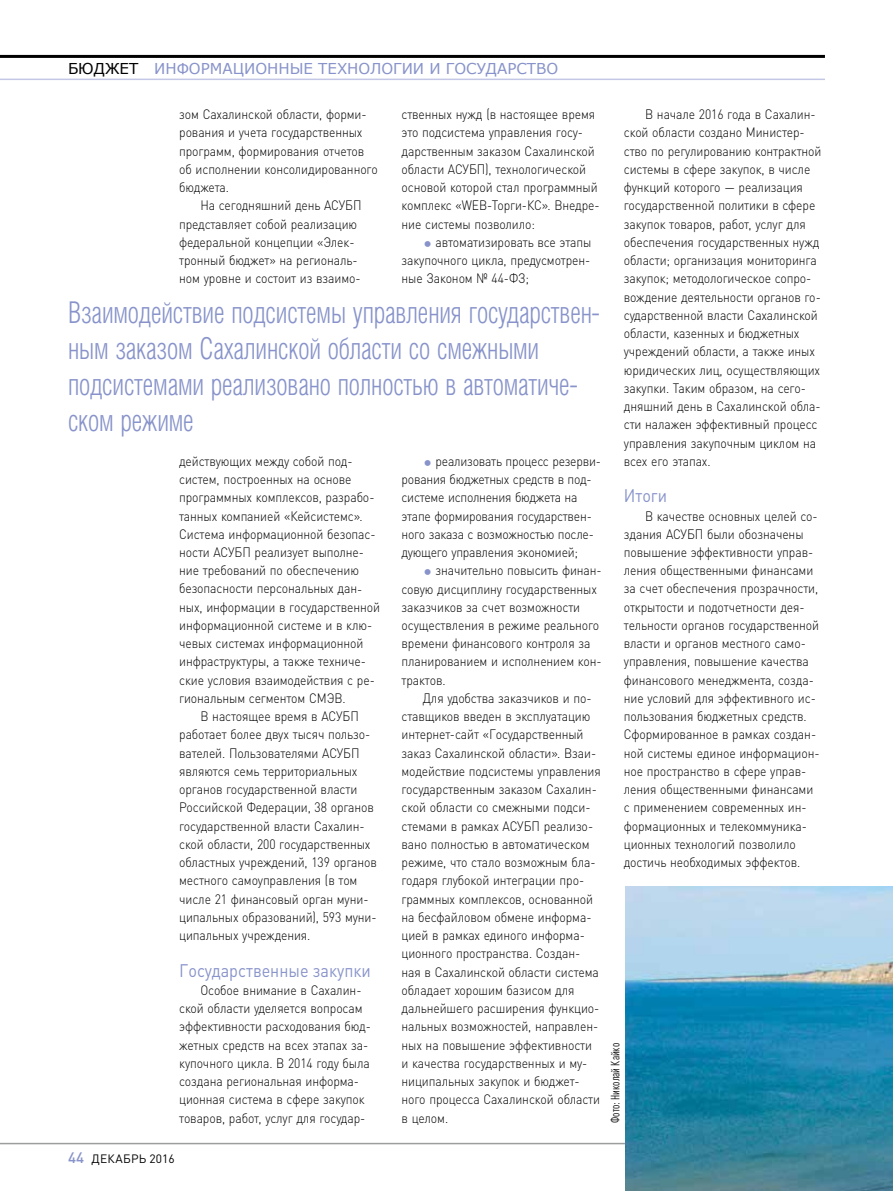
<style>
.page{position:relative;width:893px;height:1191px;background:#fff}
.page>*{position:absolute;margin:0;border:0;box-sizing:border-box;transform-origin:0 0}
.t1{font:30px/36px "Helios Cond Light C";letter-spacing:-.005em;color:#8793ca;scale:.9 1}
.t2{font:18px "DIN Pro";color:#8793ca;scale:.9 1}
.t3{font:15px "MS Reference Sans Serif";color:#8793ca}
.t4{font:300 13.5px/18.3px "DIN Pro";letter-spacing:-.01em;color:#000;scale:.9 1}
.t5{font:condensed 12px "DIN Pro";color:#000}
.t6{font:12px "DIN Pro";letter-spacing:.02em;color:#000}
.s1{color:#000}
.s2{font-size:18px;color:#8793ca}
.s3{font-weight:500;font-size:15px;color:#8793ca}
</style>
<div class="page">
<hr style="left:0;top:55px;width:825px;height:3px;background:#000">
<hr style="left:0;top:79px;width:825px;height:1px;background:#c4c8e6">
<hr style="left:0;top:1142px;width:825px;height:2px;background:#9c9d9d">
<img style="left:625px;top:887px;width:268px;height:304px">
<p class="t3" style="left:68px;top:59px;width:492px"><span class="s1">БЮДЖЕТ</span> ИНФОРМАЦИОННЫЕ ТЕХНОЛОГИИ И ГОСУДАРСТВО</p>
<p class="t4" style="left:179px;top:104px;width:222px">зом Сахалинской области, форми&shy;рования и учета государственных программ, формирования отчетов об исполнении консолидированного бюджета.</p>
<p class="t4" style="left:179px;top:195px;width:204px;text-indent:21px">На сегодняшний день АСУБП представляет собой реализацию федеральной концепции «Элек&shy;тронный бюджет» на региональ&shy;ном уровне и состоит из взаимо-</p>
<p class="t4" style="left:402px;top:104px;width:222px">ственных нужд (в настоящее время это подсистема управления госу&shy;дарственным заказом Сахалинской области АСУБП), технологической основой которой стал программный комплекс «WEB-Торги-КС». Внедре&shy;ние системы позволило:</p>
<p class="t4" style="left:402px;top:232px;width:212px;text-align:justify;text-indent:21px"><span class="s2">•</span> автоматизировать все этапы закупочного цикла, предусмотрен&shy;ные Законом № 44‑ФЗ;</p>
<h1 class="t1" style="left:68px;top:294px;width:592px">Взаимодействие подсистемы управления государствен&shy;ным заказом Сахалинской области со смежными подсистемами реализовано полностью в автоматиче&shy;ском режиме</h1>
<p class="t4" style="left:179px;top:450px;width:194px">действующих между собой под-</p>
<p class="t4" style="left:179px;top:469px;width:193px">систем, построенных на основе</p>
<p class="t4" style="left:179px;top:487px;width:219px">программных комплексов, разрабо-</p>
<p class="t4" style="left:179px;top:505px;width:205px">танных компанией «Кейсистемс».</p>
<p class="t4" style="left:179px;top:523px;width:220px">Система информационной безопас-</p>
<p class="t4" style="left:179px;top:542px;width:207px">ности АСУБП реализует выполне-</p>
<p class="t4" style="left:179px;top:560px;width:201px">ние требований по обеспечению</p>
<p class="t4" style="left:179px;top:578px;width:205px">безопасности персональных дан-</p>
<p class="t4" style="left:179px;top:596px;width:225px">ных, информации в государственной</p>
<p class="t4" style="left:179px;top:615px;width:216px">информационной системе и в клю-</p>
<p class="t4" style="left:179px;top:633px;width:206px">чевых системах информационной</p>
<p class="t4" style="left:179px;top:651px;width:209px">инфраструктуры, а также техниче-</p>
<p class="t4" style="left:179px;top:669px;width:219px">ские условия взаимодействия с ре-</p>
<p class="t4" style="left:179px;top:688px;width:187px">гиональным сегментом СМЭВ.</p>
<p class="t4" style="left:200px;top:706px;width:178px">В настоящее время в АСУБП</p>
<p class="t4" style="left:179px;top:724px;width:214px">работает более двух тысяч пользо-</p>
<p class="t4" style="left:179px;top:742px;width:202px">вателей. Пользователями АСУБП</p>
<p class="t4" style="left:179px;top:760px;width:200px">являются семь территориальных</p>
<p class="t4" style="left:179px;top:779px;width:199px">органов государственной власти</p>
<p class="t4" style="left:179px;top:797px;width:218px">Российской Федерации, 38 органов</p>
<p class="t4" style="left:179px;top:815px;width:208px">государственной власти Сахалин-</p>
<p class="t4" style="left:179px;top:833px;width:214px">ской области, 200 государственных</p>
<p class="t4" style="left:179px;top:852px;width:221px">областных учреждений, 139 органов</p>
<p class="t4" style="left:179px;top:870px;width:200px">местного самоуправления (в том</p>
<p class="t4" style="left:179px;top:888px;width:212px">числе 21 финансовый орган муни-</p>
<p class="t4" style="left:179px;top:906px;width:221px">ципальных образований), 593 муни-</p>
<p class="t4" style="left:179px;top:925px;width:147px">ципальных учреждения.</p>
<h2 class="t2" style="left:179px;top:956px;width:214px">Государственные закупки</h2>
<p class="t4" style="left:179px;top:979px;width:215px;text-indent:21px">Особое внимание в Сахалин&shy;ской области уделяется вопросам эффективности расходования бюд&shy;жетных средств на всех этапах за&shy;купочного цикла. В 2014 году была создана региональная информа&shy;ционная система в сфере закупок товаров, работ, услуг для государ-</p>
<p class="t4" style="left:402px;top:450px;width:223px;text-indent:21px"><span class="s2">•</span> реализовать процесс резерви&shy;рования бюджетных средств в под&shy;системе исполнения бюджета на этапе формирования государствен&shy;ного заказа с возможностью после&shy;дующего управления экономией;</p>
<p class="t4" style="left:402px;top:560px;width:224px;text-indent:21px"><span class="s2">•</span> значительно повысить финан&shy;совую дисциплину государственных заказчиков за счет возможности осуществления в режиме реального времени финансового контроля за планированием и исполнением кон&shy;трактов.</p>
<p class="t4" style="left:402px;top:688px;width:223px;text-indent:21px">Для удобства заказчиков и по&shy;ставщиков введен в эксплуатацию интернет-сайт «Государственный заказ Сахалинской области». Взаи&shy;модействие подсистемы управления государственным заказом Сахалин&shy;ской области со смежными подси&shy;стемами в рамках АСУБП реализо&shy;вано полностью в автоматическом режиме, что стало возможным бла&shy;годаря глубокой интеграции про&shy;граммных комплексов, основанной на бесфайловом обмене информа&shy;цией в рамках единого информа&shy;ционного пространства. Создан&shy;ная в Сахалинской области система обладает хорошим базисом для дальнейшего расширения функцио&shy;нальных возможностей, направлен&shy;ных на повышение эффективности и качества государственных и му&shy;ниципальных закупок и бюджет&shy;ного процесса Сахалинской области в целом.</p>
<p class="t4" style="left:624px;top:104px;width:221px;text-indent:21px">В начале 2016 года в Сахалин&shy;ской области создано Министер&shy;ство по регулированию контрактной системы в сфере закупок, в числе функций которого — реализация государственной политики в сфере закупок товаров, работ, услуг для обеспечения государственных нужд области; организация мониторинга закупок; методологическое сопро&shy;вождение деятельности органов го&shy;сударственной власти Сахалинской области, казенных и бюджетных учреждений области, а также иных юридических лиц, осуществляющих закупки. Таким образом, на сего&shy;дняшний день в Сахалинской обла&shy;сти налажен эффективный процесс управления закупочным циклом на всех его этапах.</p>
<h2 class="t2" style="left:624px;top:481px;width:49px">Итоги</h2>
<p class="t4" style="left:624px;top:505px;width:219px;text-indent:21px">В качестве основных целей со&shy;здания АСУБП были обозначены повышение эффективности управ&shy;ления общественными финансами за счет обеспечения прозрачности, открытости и подотчетности дея&shy;тельности органов государственной власти и органов местного само&shy;управления, повышение качества финансового менеджмента, созда&shy;ние условий для эффективного ис&shy;пользования бюджетных средств.<br>Сформированное в рамках создан&shy;ной системы единое информацион&shy;ное пространство в сфере управ&shy;ления общественными финансами с применением современных ин&shy;формационных и телекоммуника&shy;ционных технологий позволило достичь необходимых эффектов.</p>
<p class="t5" style="left:607px;top:1122px;width:81px;rotate:-90deg">Фото: Николай Кайко</p>
<p class="t6" style="left:68px;top:1149px;width:108px"><span class="s3">44</span> ДЕКАБРЬ 2016</p>
</div>
